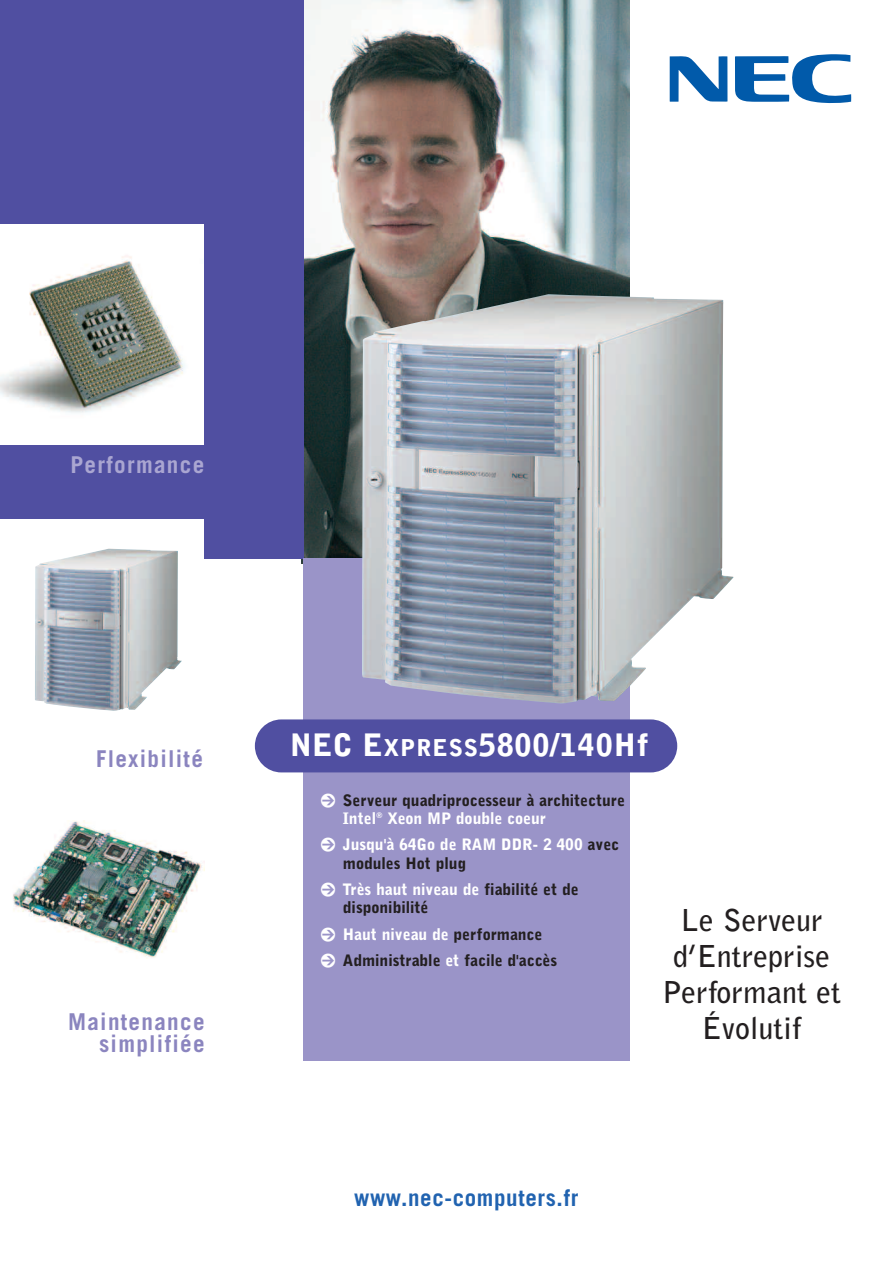
<style>
.page{position:relative;width:893px;height:1263px;background:#fff}
.page>*{position:absolute;margin:0;border:0;box-sizing:border-box;transform-origin:0 0}
.t1{font:900 30.75px "Bell Gothic";letter-spacing:.025em;color:#fff}
.t2{font:700 30px/36px "Bell Gothic";color:#231f20;text-align:center}
.t3{font:700 23.1px/22.5px "Trade Gothic";letter-spacing:.055em;color:#8b85bf;text-align:right}
.t4{font:700 23.1px "Trade Gothic";letter-spacing:.055em;color:#aaa6d1}
.t5{font:700 22.95px "Trade Gothic";letter-spacing:.03em;color:#2163b0}
.t6{font:900 15.75px/18px "Bell Gothic BT";color:#231f20}
.t7{font:900 15.75px/18px "Bell Gothic BT";color:#fff}
.s1{font-size:23.1px}
.s2{font-family:"Pointers";font-weight:400;font-size:18px;color:#fff}
.s3{color:#fff}
.s4{font-family:"Pointers";font-weight:400;font-size:18px}
.s5{color:#231f20}
</style>
<div class="page">
<img style="left:301px;top:0;width:328px;height:563px">
<div style="left:0;top:0;width:303px;height:558px;background:#504fa1"></div>
<div style="left:303px;top:558px;width:327px;height:502px;background:#9a94c8"></div>
<svg style="left:735px;top:54px;width:116px;height:49px"></svg>
<svg style="left:670px;top:56px;width:57px;height:46px"></svg>
<img style="left:0;top:224px;width:203px;height:220px">
<div style="left:0;top:519px;width:204px;height:220px;background:#fff"></div>
<img style="left:35px;top:549px;width:147px;height:162px">
<img style="left:362px;top:294px;width:372px;height:409px">
<img style="left:13px;top:821px;width:191px;height:138px">
<div style="left:255px;top:719px;width:422px;height:53px;background:#504fa1;border-radius:26px"></div>
<h3 class="t4" style="left:70px;top:456px;width:135px">Performance</h3>
<h3 class="t3" style="left:96px;top:749px;width:108px">Flexibilité</h3>
<h3 class="t3" style="left:68px;top:1012px;width:138px">Maintenance simplifiée</h3>
<h1 class="t1" style="left:290px;top:734px;width:360px">NEC E<span class="s1">XPRESS</span>5800/140Hf</h1>
<p class="t6" style="left:343px;top:792px;width:284px;text-indent:-22px"><span class="s2">0</span> Serveur quadriprocesseur à architecture<br><span class="s3">Intel</span><sup>®</sup> <span class="s3">Xeon MP double coeur</span></p>
<p class="t7" style="left:343px;top:837px;width:278px;text-indent:-22px"><span class="s4">0</span> Jusqu'à 64Go de RAM DDR- 2 400 <span class="s5">avec modules Hot plug</span></p>
<p class="t6" style="left:343px;top:882px;width:237px;text-indent:-22px"><span class="s2">0</span> <span class="s3">Très haut niveau de</span> fiabilité et de disponibilité</p>
<p class="t6" style="left:321px;top:922px;width:237px;line-height:26.5px"><span class="s2">0</span> <span class="s3">Haut niveau de</span> performance<br><span class="s2">0</span> Administrable <span class="s3">et</span> facile d'accès</p>
<h2 class="t2" style="left:662px;top:905px;width:180px">Le Serveur d’Entreprise<br>Performant et<br>Évolutif</h2>
<h3 class="t5" style="left:354px;top:1190px;width:226px">www.nec-computers.fr</h3>
</div>
